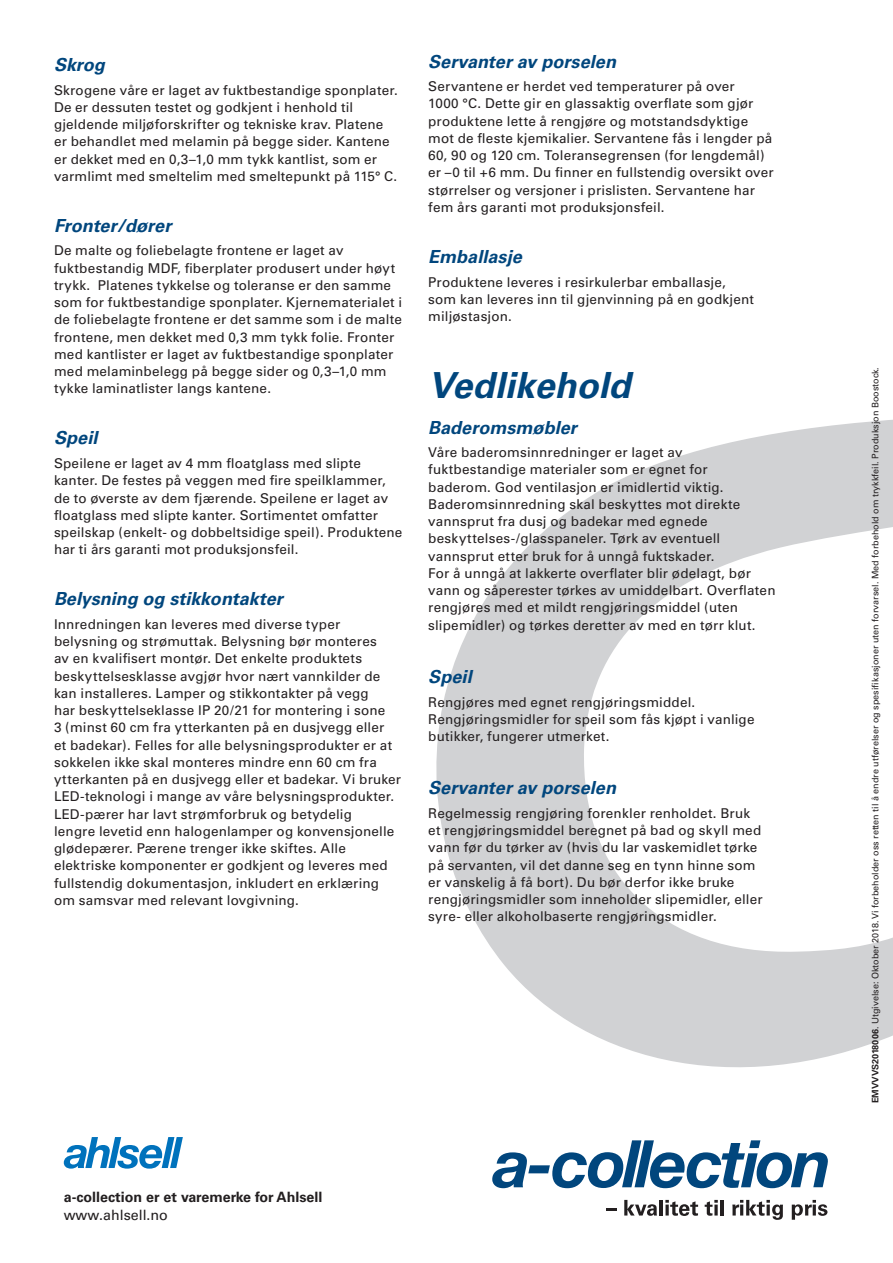
<style>
.page{position:relative;width:893px;height:1263px;background:#fff}
.page>*{position:absolute;margin:0;border:0;box-sizing:border-box;transform-origin:0 0}
.t1{font:italic 700 36px "Univers";letter-spacing:.005em;color:#01467d}
.t2{font:italic 700 18px "Univers";color:#01467d}
.t3{font:700 14.25px "Univers";color:#231f20}
.t4{font:14.25px "Univers";color:#231f20}
.t5{font:13.5px/17.2px "Univers";letter-spacing:.01em;color:#231f20}
.t6{font:9px "Univers";color:#231f20}
.s1{font-weight:700}
</style>
<div class="page">
<svg style="left:436px;top:419px;width:457px;height:648px"></svg>
<svg style="left:492px;top:1140px;width:336px;height:48px"></svg>
<svg style="left:606px;top:1209px;width:11px;height:2px"></svg>
<svg style="left:624px;top:1200px;width:33px;height:16px"></svg>
<hr style="left:659px;top:1200px;width:4px;height:16px;background:#231f20">
<svg style="left:665px;top:1200px;width:33px;height:16px"></svg>
<svg style="left:705px;top:1200px;width:13px;height:16px"></svg>
<hr style="left:720px;top:1200px;width:4px;height:16px;background:#231f20">
<svg style="left:732px;top:1200px;width:51px;height:20px"></svg>
<svg style="left:792px;top:1200px;width:35px;height:20px"></svg>
<svg style="left:64px;top:1137px;width:119px;height:32px"></svg>
<h2 class="t2" style="left:54px;top:58px;width:52px">Skrog</h2>
<p class="t5" style="left:54px;top:82px;width:345px">Skrogene våre er laget av fuktbestandige sponplater.<br>De er dessuten testet og godkjent i henhold til gjeldende miljøforskrifter og tekniske krav. Platene er behandlet med melamin på begge sider. Kantene er dekket med en 0,3–1,0 mm tykk kantlist, som er varmlimt med smeltelim med smeltepunkt på 115° C.</p>
<h2 class="t2" style="left:54px;top:219px;width:119px">Fronter/dører</h2>
<p class="t5" style="left:54px;top:243px;width:350px">De malte og foliebelagte frontene er laget av fuktbestandig MDF, fiberplater produsert under høyt trykk. Platenes tykkelse og toleranse er den samme som for fuktbestandige sponplater. Kjernematerialet i de foliebelagte frontene er det samme som i de malte frontene, men dekket med 0,3 mm tykk folie. Fronter med kantlister er laget av fuktbestandige sponplater med melaminbelegg på begge sider og 0,3–1,0 mm tykke laminatlister langs kantene.</p>
<h2 class="t2" style="left:54px;top:431px;width:45px">Speil</h2>
<p class="t5" style="left:54px;top:456px;width:350px">Speilene er laget av 4 mm floatglass med slipte kanter. De festes på veggen med fire speilklammer, de to øverste av dem fjærende. Speilene er laget av floatglass med slipte kanter. Sortimentet omfatter speilskap (enkelt- og dobbeltsidige speil). Produktene har ti års garanti mot produksjonsfeil.</p>
<h2 class="t2" style="left:54px;top:592px;width:230px">Belysning og stikkontakter</h2>
<p class="t5" style="left:54px;top:617px;width:349px">Innredningen kan leveres med diverse typer belysning og strømuttak. Belysning bør monteres<br>av en kvalifisert montør. Det enkelte produktets beskyttelsesklasse avgjør hvor nært vannkilder de kan installeres. Lamper og stikkontakter på vegg<br>har beskyttelseklasse IP 20/21 for montering i sone<br>3 (minst 60 cm fra ytterkanten på en dusjvegg eller<br>et badekar). Felles for alle belysningsprodukter er at sokkelen ikke skal monteres mindre enn 60 cm fra ytterkanten på en dusjvegg eller et badekar. Vi bruker LED-teknologi i mange av våre belysningsprodukter.<br>LED-pærer har lavt strømforbruk og betydelig<br>lengre levetid enn halogenlamper og konvensjonelle glødepærer. Pærene trenger ikke skiftes. Alle elektriske komponenter er godkjent og leveres med fullstendig dokumentasjon, inkludert en erklæring om samsvar med relevant lovgivning.</p>
<h2 class="t2" style="left:428px;top:55px;width:189px">Servanter av porselen</h2>
<p class="t5" style="left:428px;top:79px;width:347px">Servantene er herdet ved temperaturer på over<br>1000 °C. Dette gir en glassaktig overflate som gjør produktene lette å rengjøre og motstandsdyktige mot de fleste kjemikalier. Servantene fås i lengder på 60, 90 og 120 cm. Toleransegrensen (for lengdemål) er –0 til +6 mm. Du finner en fullstendig oversikt over størrelser og versjoner i prislisten. Servantene har fem års garanti mot produksjonsfeil.</p>
<h2 class="t2" style="left:428px;top:250px;width:95px">Emballasje</h2>
<p class="t5" style="left:428px;top:274px;width:327px">Produktene leveres i resirkulerbar emballasje, som kan leveres inn til gjenvinning på en godkjent miljøstasjon.</p>
<h1 class="t1" style="left:428px;top:372px;width:204px">Vedlikehold</h1>
<h2 class="t2" style="left:428px;top:421px;width:150px">Baderomsmøbler</h2>
<p class="t5" style="left:428px;top:445px;width:349px">Våre baderomsinnredninger er laget av fuktbestandige materialer som er egnet for<br>baderom. God ventilasjon er imidlertid viktig.<br>Baderomsinnredning skal beskyttes mot direkte vannsprut fra dusj og badekar med egnede beskyttelses-/glasspaneler. Tørk av eventuell vannsprut etter bruk for å unngå fuktskader.<br>For å unngå at lakkerte overflater blir ødelagt, bør vann og såperester tørkes av umiddelbart. Overflaten rengjøres med et mildt rengjøringsmiddel (uten slipemidler) og tørkes deretter av med en tørr klut.</p>
<h2 class="t2" style="left:428px;top:670px;width:45px">Speil</h2>
<p class="t5" style="left:428px;top:694px;width:328px">Rengjøres med egnet rengjøringsmiddel.<br>Rengjøringsmidler for speil som fås kjøpt i vanlige butikker, fungerer utmerket.</p>
<h2 class="t2" style="left:428px;top:781px;width:189px">Servanter av porselen</h2>
<p class="t5" style="left:428px;top:806px;width:336px">Regelmessig rengjøring forenkler renholdet. Bruk et rengjøringsmiddel beregnet på bad og skyll med vann før du tørker av (hvis du lar vaskemidlet tørke på servanten, vil det danne seg en tynn hinne som er vanskelig å få bort). Du bør derfor ikke bruke rengjøringsmidler som inneholder slipemidler, eller syre- eller alkoholbaserte rengjøringsmidler.</p>
<p class="t3" style="left:64px;top:1191px;width:260px">a-collection er et varemerke for Ahlsell</p>
<p class="t4" style="left:64px;top:1209px;width:106px">www.ahlsell.no</p>
<p class="t6" style="left:872px;top:1103px;width:738px;rotate:-90deg"><span class="s1">EMVVVS2018006</span>. Utgivelse: Oktober 2018. Vi forbeholder oss retten til å endre utførelser og spesifikasjoner uten forvarsel. Med forbehold om trykkfeil. Produksjon Boostock.</p>
</div>
